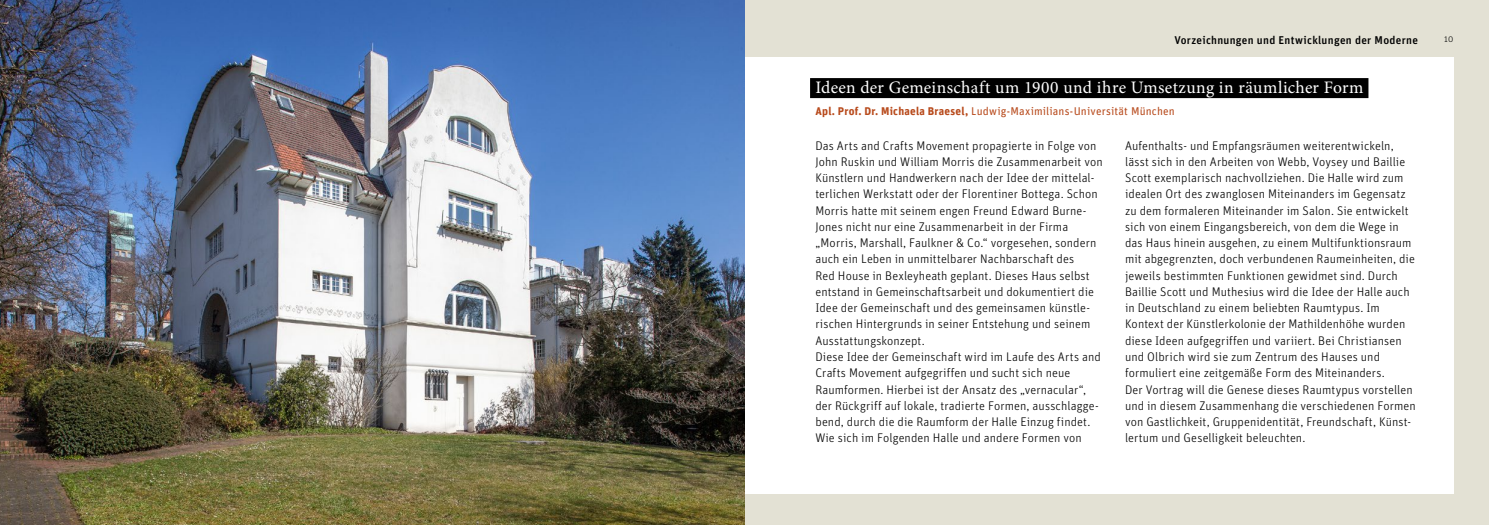
<style>
.page{position:relative;width:1489px;height:525px;background:#fff}
.page>*{position:absolute;margin:0;border:0;box-sizing:border-box;transform-origin:0 0}
.t1{font:17.5px "Minion Pro";letter-spacing:.02em;color:#fff}
.t2{font:300 12.5px/16.2px "Unit";letter-spacing:.005em;color:#000}
.t3{font:11.25px "Unit";letter-spacing:.015em;color:#b84b1d}
.t4{font:500 11.25px "Unit";letter-spacing:.025em;color:#000}
.t5{font:300 8.75px "Unit";color:#000}
.s1{font-weight:700}
</style>
<div class="page">
<div style="left:0;top:0;width:1488px;height:524px;background:#e3e1d4"></div>
<div style="left:35px;top:57px;width:1418px;height:436px;background:#fff"></div>
<div style="left:810px;top:78px;width:558px;height:20px;background:#000"></div>
<img style="left:0;top:0;width:744px;height:524px">
<p class="t4" style="left:1174px;top:33px;width:245px">Vorzeichnungen und Entwicklungen der Moderne</p>
<p class="t5" style="left:1443px;top:34px;width:11px">10</p>
<h1 class="t1" style="left:815px;top:75px;width:549px">Ideen der Gemeinschaft um 1900 und ihre Umsetzung in räumlicher Form</h1>
<p class="t3" style="left:815px;top:104px;width:361px"><span class="s1">Apl. Prof. Dr. Michaela Braesel,</span> Ludwig-M aximilians-U niversität M ünchen</p>
<p class="t2" style="left:815px;top:137px;width:289px">Das Arts and Crafts Movement propagierte in Folge von John Ruskin und William Morris die Zusammenarbeit von Künstlern und Handwerkern nach der Idee der mittelal&shy;terlichen Werkstatt oder der Florentiner Bottega. Schon Morris hatte mit seinem engen Freund Edward Burne-Jones nicht nur eine Zusammenarbeit in der Firma „Morris, Marshall, Faulkner &amp; Co.“ vorgesehen, sondern auch ein Leben in unmittelbarer Nachbarschaft des<br>Red House in Bexleyheath geplant. Dieses Haus selbst entstand in Gemeinschaftsarbeit und dokumentiert die Idee der Gemeinschaft und des gemeinsamen künstle&shy;rischen Hintergrunds in seiner Entstehung und seinem Ausstattungskonzept.<br>Diese Idee der Gemeinschaft wird im Laufe des Arts and Crafts Movement aufgegriffen und sucht sich neue Raumformen. Hierbei ist der Ansatz des „vernacular“, der Rückgriff auf lokale, tradierte Formen, ausschlagge&shy;bend, durch die die Raumform der Halle Einzug findet.<br>Wie sich im Folgenden Halle und andere Formen von</p>
<p class="t2" style="left:1124px;top:137px;width:292px">Aufenthalts- und Empfangsräumen weiterentwickeln, lässt sich in den Arbeiten von Webb, Voysey und Baillie Scott exemplarisch nachvollziehen. Die Halle wird zum idealen Ort des zwanglosen Miteinanders im Gegensatz zu dem formaleren Miteinander im Salon. Sie entwickelt sich von einem Eingangsbereich, von dem die Wege in das Haus hinein ausgehen, zu einem Multifunktionsraum mit abgegrenzten, doch verbundenen Raumeinheiten, die jeweils bestimmten Funktionen gewidmet sind. Durch Baillie Scott und Muthesius wird die Idee der Halle auch in Deutschland zu einem beliebten Raumtypus. Im Kontext der Künstlerkolonie der Mathildenhöhe wurden diese Ideen aufgegriffen und variiert. Bei Christiansen und Olbrich wird sie zum Zentrum des Hauses und formuliert eine zeitgemäße Form des Miteinanders.<br>Der Vortrag will die Genese dieses Raumtypus vorstellen und in diesem Zusammenhang die verschiedenen Formen von Gastlichkeit, Gruppenidentität, Freundschaft, Künst&shy;lertum und Geselligkeit beleuchten.</p>
</div>
